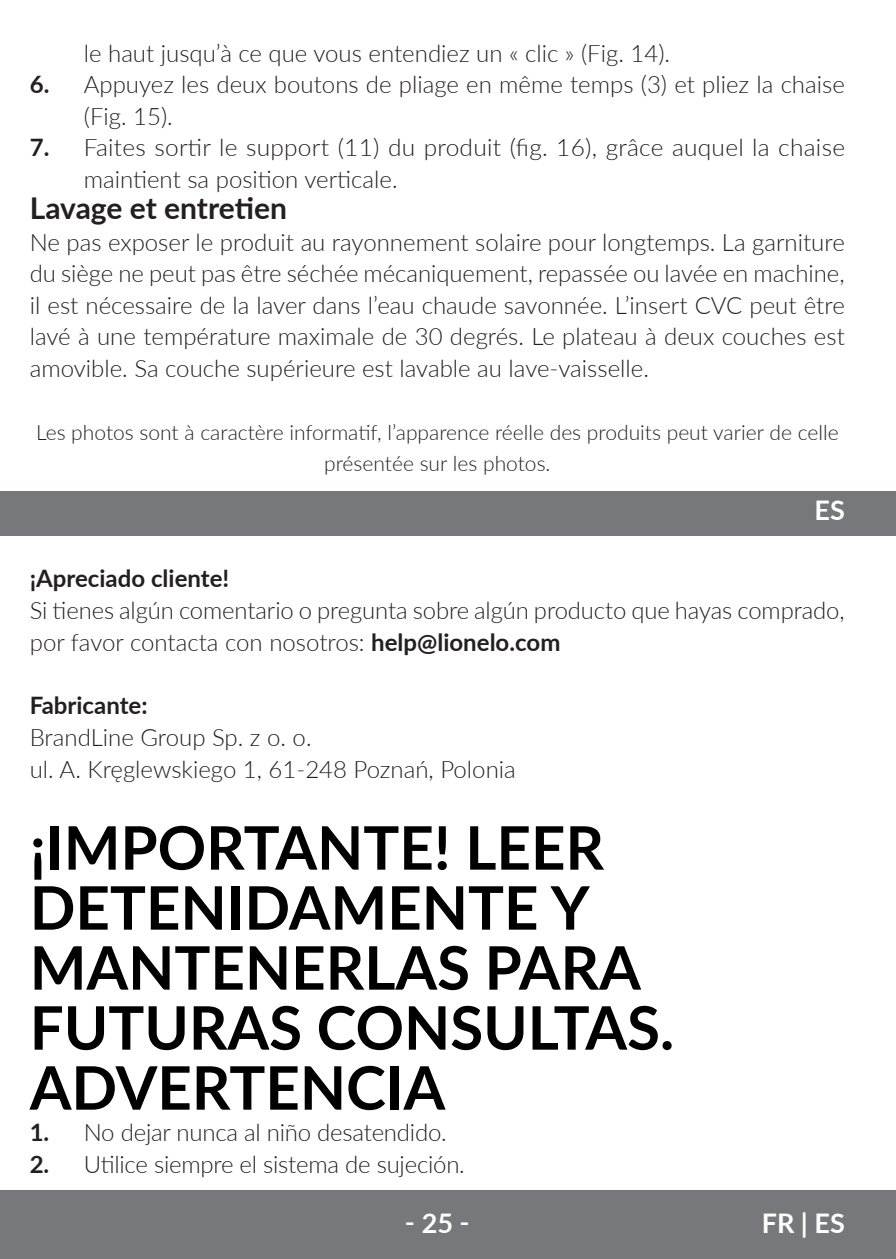
<style>
.page{position:relative;width:896px;height:1259px;background:#fff}
.page>*{position:absolute;margin:0;border:0;box-sizing:border-box;transform-origin:0 0}
.t1{font:700 60px/60px "Lato";color:#000}
.t2{font:700 30px "Lato";letter-spacing:-.005em;color:#231f20}
.t3{font:700 27px "Lato";color:#fff}
.t4{font:300 24px/31.5px "Lato";color:#231f20}
.t5{font:700 24px "Lato";color:#231f20}
.t6{font:300 21px/31.5px "Lato";color:#231f20;text-align:center}
.s1{font-weight:700}
</style>
<div class="page">
<div style="left:0;top:1190px;width:895px;height:69px;background:#76787b"></div>
<div style="left:0;top:491px;width:895px;height:45px;background:#76787b"></div>
<p class="t4" style="left:84px;top:37px;width:588px">le haut jusqu’à ce que vous entendiez un « clic » (Fig. 14).</p>
<p class="t4" style="left:84px;top:68px;width:762px;text-indent:-54px"><span class="s1">6.</span> Appuyez les deux boutons de pliage en même temps (3) et pliez la chaise (Fig. 15).</p>
<p class="t4" style="left:84px;top:131px;width:762px;text-indent:-54px"><span class="s1">7.</span> Faites sortir le support (11) du produit (fig. 16), grâce auquel la chaise maintient sa position verticale.</p>
<p class="t2" style="left:30px;top:186px;width:259px">Lavage et entretien</p>
<p class="t4" style="left:30px;top:226px;width:816px;text-align:justify">Ne pas exposer le produit au rayonnement solaire pour longtemps. La garniture du siège ne peut pas être séchée mécaniquement, repassée ou lavée en machine, il est nécessaire de la laver dans l’eau chaude savonnée. L’insert CVC peut être lavé à une température maximale de 30 degrés. Le plateau à deux couches est amovible. Sa couche supérieure est lavable au lave-vaisselle.</p>
<p class="t6" style="left:36px;top:416px;width:804px">Les photos sont à caractère informatif, l’apparence réelle des produits peut varier de celle présentée sur les photos.</p>
<p class="t3" style="left:814px;top:495px;width:32px">ES</p>
<p class="t5" style="left:30px;top:560px;width:201px">¡Apreciado cliente!</p>
<p class="t4" style="left:30px;top:593px;width:816px">Si tienes algún comentario o pregunta sobre algún producto que hayas comprado, por favor contacta con nosotros: <span class="s1">help@lionelo.com</span></p>
<p class="t5" style="left:30px;top:688px;width:119px">Fabricante:</p>
<p class="t4" style="left:30px;top:721px;width:487px">BrandLine Group Sp. z o. o.<br>ul. A. Kręglewskiego 1, 61-248 Poznań, Polonia</p>
<h1 class="t1" style="left:30px;top:815px;width:646px">¡IMPORTANTE! LEER<br>DETENIDAMENTE Y<br>MANTENERLAS PARA<br>FUTURAS CONSULTAS.<br>ADVERTENCIA</h1>
<p class="t4" style="left:30px;top:1116px;width:418px"><span class="s1">1.</span> No dejar nunca al niño desatendido.</p>
<p class="t4" style="left:30px;top:1147px;width:436px"><span class="s1">2.</span> Utilice siempre el sistema de sujeción.</p>
<p class="t3" style="left:405px;top:1203px;width:66px">‑ 25 ‑</p>
<p class="t3" style="left:761px;top:1207px;width:85px">FR | ES</p>
</div>
